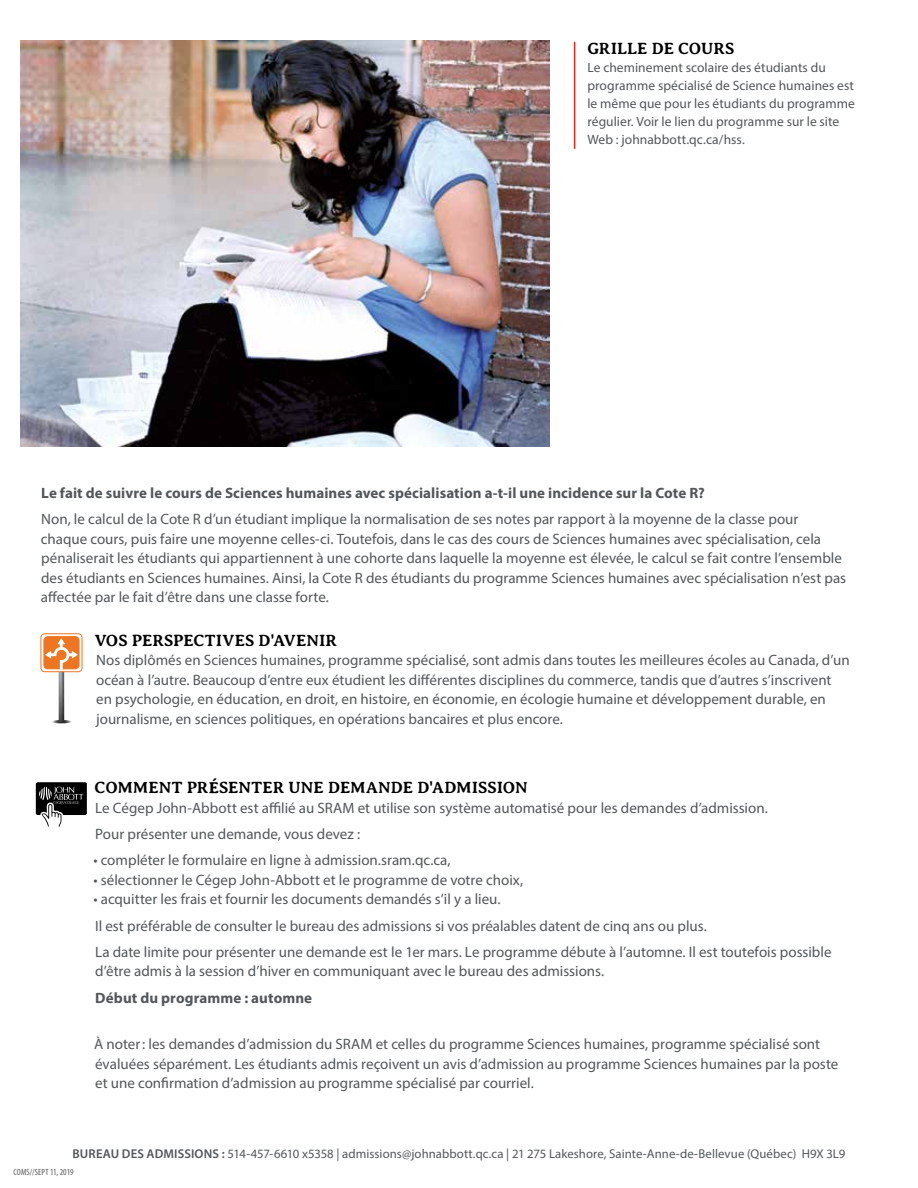
<style>
.page{position:relative;width:918px;height:1188px;background:#fff}
.page>*{position:absolute;margin:0;border:0;box-sizing:border-box;transform-origin:0 0}
.t1{font:700 16.5px "Averia Serif Libre";letter-spacing:.005em;color:#000}
.t2{font:15px/19.5px "Myriad Pro";color:#53575a}
.t3{font:700 15px "Myriad Pro";letter-spacing:.005em;color:#53575a}
.t4{font:13.5px/18px "Myriad Pro";letter-spacing:.005em;color:#53575a}
.t5{font:12.75px "Myriad Pro";letter-spacing:.005em;color:#53575a}
.t6{font:condensed 9px "Myriad Pro";letter-spacing:.015em;color:#58595b}
.s1{font-weight:600}
</style>
<div class="page">
<img style="left:20px;top:40px;width:530px;height:406px">
<svg style="left:51px;top:720px;width:21px;height:3px"></svg>
<img style="left:59px;top:672px;width:5px;height:50px">
<svg style="left:41px;top:634px;width:41px;height:38px"></svg>
<div style="left:40px;top:633px;width:42px;height:39px;border:1px solid #ed7623;border-radius:4px"></div>
<div style="left:43px;top:636px;width:36px;height:33px;border:1px solid #ed7623;border-radius:4px"></div>
<svg style="left:45px;top:638px;width:33px;height:32px"></svg>
<hr style="left:574px;top:42px;width:1px;height:107px;background:#e1251b">
<svg style="left:36px;top:782px;width:51px;height:45px"></svg>
<p class="t1" style="left:587px;top:39px;width:149px">GRILLE DE COURS</p>
<p class="t4" style="left:587px;top:58px;width:269px">Le cheminement scolaire des étudiants du programme spécialisé de Science humaines est le même que pour les étudiants du programme régulier. Voir le lien du programme sur le site Web : johnabbott.qc.ca/hss.</p>
<p class="t3" style="left:41px;top:483px;width:665px">Le fait de suivre le cours de Sciences humaines avec spécialisation a-t-il une incidence sur la Cote R?</p>
<p class="t2" style="left:41px;top:509px;width:807px">Non, le calcul de la Cote R d’un étudiant implique la normalisation de ses notes par rapport à la moyenne de la classe pour chaque cours, puis faire une moyenne celles-ci. Toutefois, dans le cas des cours de Sciences humaines avec spécialisation, cela pénaliserait les étudiants qui appartiennent à une cohorte dans laquelle la moyenne est élevée, le calcul se fait contre l’ensemble des étudiants en Sciences humaines. Ainsi, la Cote R des étudiants du programme Sciences humaines avec spécialisation n’est pas affectée par le fait d’être dans une classe forte.</p>
<p class="t1" style="left:95px;top:631px;width:244px">VOS PERSPECTIVES D'AVENIR</p>
<p class="t2" style="left:96px;top:650px;width:755px">Nos diplômés en Sciences humaines, programme spécialisé, sont admis dans toutes les meilleures écoles au Canada, d’un océan à l’autre. Beaucoup d’entre eux étudient les différentes disciplines du commerce, tandis que d’autres s’inscrivent en psychologie, en éducation, en droit, en histoire, en économie, en écologie humaine et développement durable, en journalisme, en sciences politiques, en opérations bancaires et plus encore.</p>
<p class="t1" style="left:95px;top:779px;width:435px">COMMENT PRÉSENTER UNE DEMANDE D'ADMISSION</p>
<p class="t2" style="left:95px;top:794px;width:674px;line-height:26.2px">Le Cégep John-Abbott est affilié au SRAM et utilise son système automatisé pour les demandes d’admission.<br>Pour présenter une demande, vous devez :</p>
<p class="t2" style="left:93px;top:850px;width:359px">• compléter le formulaire en ligne à admission.sram.qc.ca,</p>
<p class="t2" style="left:93px;top:870px;width:431px">• sélectionner le Cégep John-Abbott et le programme de votre choix,</p>
<p class="t2" style="left:93px;top:886px;width:740px;line-height:26.2px">• acquitter les frais et fournir les documents demandés s’il y a lieu.<br>Il est préférable de consulter le bureau des admissions si vos préalables datent de cinq ans ou plus.<br>La date limite pour présenter une demande est le 1er mars. Le programme débute à l’automne. Il est toutefois possible</p>
<p class="t2" style="left:95px;top:961px;width:511px">d’être admis à la session d’hiver en communiquant avec le bureau des admissions.</p>
<p class="t3" style="left:95px;top:988px;width:218px">Début du programme : automne</p>
<p class="t2" style="left:94px;top:1034px;width:746px">À noter: les demandes d’admission du SRAM et celles du programme Sciences humaines, programme spécialisé sont évaluées séparément. Les étudiants admis reçoivent un avis d’admission au programme Sciences humaines par la poste et une confirmation d’admission au programme spécialisé par courriel.</p>
<p class="t5" style="left:73px;top:1146px;width:774px"><span class="s1">BUREAU DES ADMISSIONS :</span> 514-457-6610 x5358 | admissions@johnabbott.qc.ca | 21 275 Lakeshore, Sainte-Anne-de-Bellevue (Québec) H9X 3L9</p>
<p class="t6" style="left:14px;top:1166px;width:62px">COMS//SEPT 11, 2019</p>
</div>
